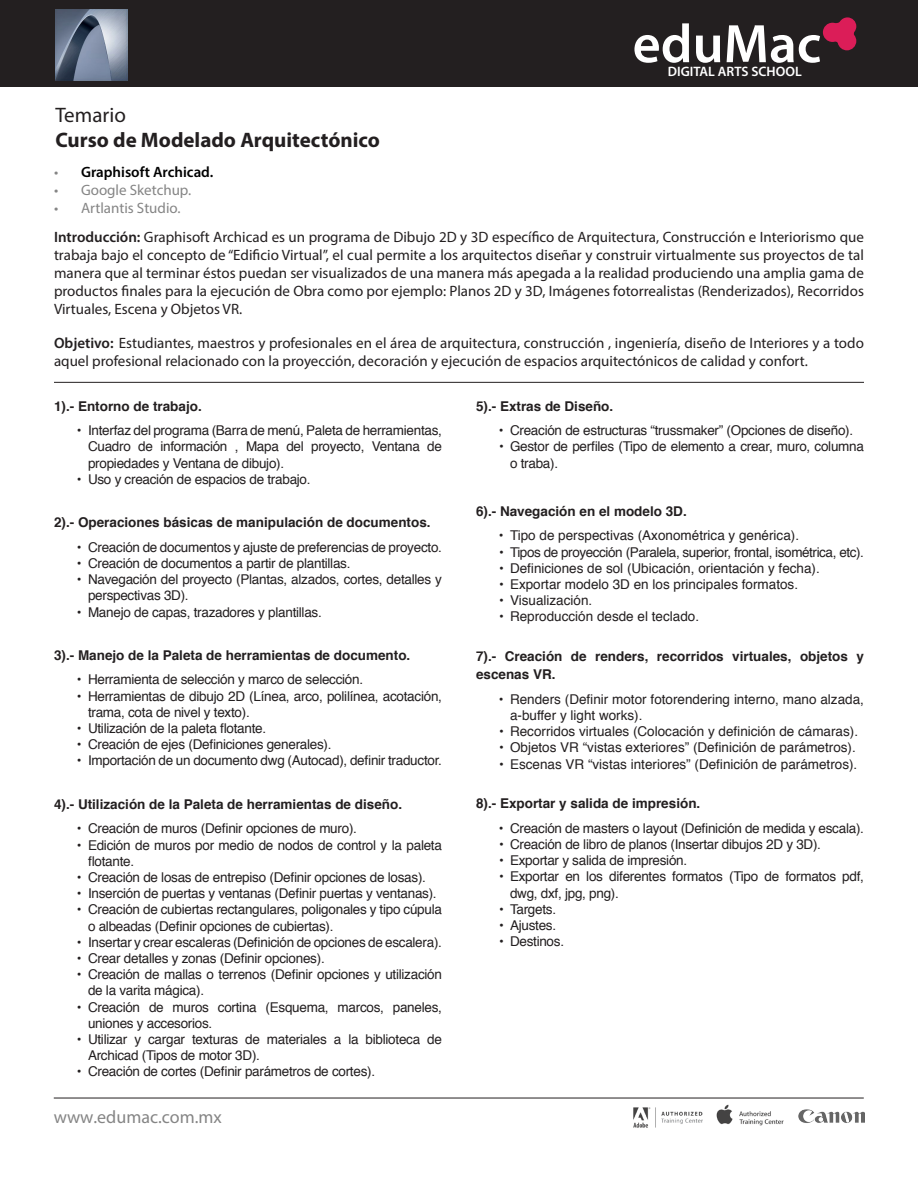
<style>
.page{position:relative;width:918px;height:1188px;background:#fff}
.page>*{position:absolute;margin:0;border:0;box-sizing:border-box;transform-origin:0 0}
.t1{font:700 21px "Myriad Pro";color:#231f20}
.t2{font:21px "Myriad Pro";color:#231f20}
.t3{font:18px "Myriad Pro";color:#858585}
.Intro_y_Objetivo{font:15px/18px "Myriad Pro";color:#231f20;text-align:justify}
.t4{font:15px "Myriad Pro";color:#858585}
.t5{font:600 15px "Myriad Pro";color:#000}
.t6{font:600 13.65px "Myriad Pro";color:#fff}
.t7{font:13.5px/16.2px "Helvetica";letter-spacing:-.02em;color:#231f20}
.t8{font:13.5px/16.2px "Helvetica";color:#231f20}
.Temario_-_Puntos{font:700 13.5px/18px "Helvetica";color:#231f20}
.s1{font-weight:400;color:#858585}
.s2{font-weight:600}
</style>
<div class="page">
<div style="left:0;top:0;width:918px;height:87px;background:#231f20"></div>
<svg style="left:634px;top:23px;width:55px;height:40px"></svg>
<svg style="left:696px;top:36px;width:24px;height:27px"></svg>
<svg style="left:727px;top:17px;width:129px;height:46px"></svg>
<img style="left:633px;top:1107px;width:70px;height:21px">
<img style="left:710px;top:1097px;width:80px;height:29px">
<img style="left:798px;top:1097px;width:66px;height:26px">
<hr style="left:54px;top:1098px;width:810px;height:1px;background:#231f20">
<hr style="left:54px;top:382px;width:810px;height:1px;background:#231f20">
<img style="left:55px;top:9px;width:73px;height:72px">
<p class="t6" style="left:668px;top:63px;width:136px">DIGITAL ARTS SCHOOL</p>
<p class="t2" style="left:55px;top:102px;width:72px">Temario</p>
<p class="t1" style="left:55px;top:126px;width:326px">Curso de Modelado Arquitectónico</p>
<p class="t5" style="left:54px;top:163px;width:161px"><span class="s1">•</span> Graphisoft Archicad.</p>
<p class="t4" style="left:54px;top:181px;width:139px">• Google Sketchup.</p>
<p class="t4" style="left:54px;top:199px;width:128px">• Artlantis Studio.</p>
<p class="Intro_y_Objetivo" style="left:54px;top:228px;width:811px"><span class="s2">Introducción:</span> Graphisoft Archicad es un programa de Dibujo 2D y 3D específico de Arquitectura, Construcción e Interiorismo que trabaja bajo el concepto de “Edificio Virtual”, el cual permite a los arquitectos diseñar y construir virtualmente sus proyectos de tal manera que al terminar éstos puedan ser visualizados de una manera más apegada a la realidad produciendo una amplia gama de productos finales para la ejecución de Obra como por ejemplo: Planos 2D y 3D, Imágenes fotorrealistas (Renderizados), Recorridos Virtuales, Escena y Objetos VR.</p>
<p class="Intro_y_Objetivo" style="left:54px;top:334px;width:811px"><span class="s2">Objetivo:</span> Estudiantes, maestros y profesionales en el área de arquitectura, construcción , ingeniería, diseño de Interiores y a todo aquel profesional relacionado con la proyección, decoración y ejecución de espacios arquitectónicos de calidad y confort.</p>
<p class="Temario_-_Puntos" style="left:54px;top:397px;width:149px">1).- Entorno de trabajo.</p>
<p class="t7" style="left:88px;top:423px;width:355px;text-align:justify;text-indent:-11px">• Interfaz del programa (Barra de menú, Paleta de herramientas, Cuadro de información , Mapa del proyecto, Ventana de propiedades y Ventana de dibujo).</p>
<p class="t7" style="left:77px;top:471px;width:235px">• Uso y creación de espacios de trabajo.</p>
<p class="Temario_-_Puntos" style="left:54px;top:514px;width:378px">2).- Operaciones básicas de manipulación de documentos.</p>
<p class="t7" style="left:77px;top:539px;width:367px">• Creación de documentos y ajuste de preferencias de proyecto.</p>
<p class="t7" style="left:77px;top:556px;width:275px">• Creación de documentos a partir de plantillas.</p>
<p class="t7" style="left:88px;top:572px;width:355px;text-indent:-11px">• Navegación del proyecto (Plantas, alzados, cortes, detalles y perspectivas 3D).</p>
<p class="t7" style="left:77px;top:604px;width:246px">• Manejo de capas, trazadores y plantillas.</p>
<p class="Temario_-_Puntos" style="left:54px;top:646px;width:358px">3).- Manejo de la Paleta de herramientas de documento.</p>
<p class="t7" style="left:77px;top:672px;width:288px">• Herramienta de selección y marco de selección.</p>
<p class="t7" style="left:88px;top:688px;width:355px;text-indent:-11px">• Herramientas de dibujo 2D (Línea, arco, polilínea, acotación, trama, cota de nivel y texto).</p>
<p class="t7" style="left:77px;top:721px;width:191px">• Utilización de la paleta flotante.</p>
<p class="t7" style="left:77px;top:737px;width:256px">• Creación de ejes (Definiciones generales).</p>
<p class="t7" style="left:77px;top:753px;width:366px">• Importación de un documento dwg (Autocad), definir traductor.</p>
<p class="Temario_-_Puntos" style="left:54px;top:795px;width:350px">4).- Utilización de la Paleta de herramientas de diseño.</p>
<p class="t7" style="left:77px;top:821px;width:281px">• Creación de muros (Definir opciones de muro).</p>
<p class="t7" style="left:88px;top:837px;width:355px;text-indent:-11px">• Edición de muros por medio de nodos de control y la paleta flotante.</p>
<p class="t7" style="left:77px;top:870px;width:351px">• Creación de losas de entrepiso (Definir opciones de losas).</p>
<p class="t7" style="left:77px;top:886px;width:361px">• Inserción de puertas y ventanas (Definir puertas y ventanas).</p>
<p class="t7" style="left:88px;top:902px;width:355px;text-indent:-11px">• Creación de cubiertas rectangulares, poligonales y tipo cúpula o albeadas (Definir opciones de cubiertas).</p>
<p class="t7" style="left:77px;top:934px;width:367px">• Insertar y crear escaleras (Definición de opciones de escalera).</p>
<p class="t7" style="left:77px;top:951px;width:249px">• Crear detalles y zonas (Definir opciones).</p>
<p class="t7" style="left:88px;top:967px;width:355px;text-indent:-11px">• Creación de mallas o terrenos (Definir opciones y utilización de la varita mágica).</p>
<p class="t7" style="left:88px;top:999px;width:355px;text-indent:-11px">• Creación de muros cortina (Esquema, marcos, paneles, uniones y accesorios.</p>
<p class="t7" style="left:88px;top:1032px;width:355px;text-indent:-11px">• Utilizar y cargar texturas de materiales a la biblioteca de<br>Archicad (Tipos de motor 3D).</p>
<p class="t7" style="left:77px;top:1064px;width:300px">• Creación de cortes (Definir parámetros de cortes).</p>
<p class="Temario_-_Puntos" style="left:476px;top:397px;width:139px">5).- Extras de Diseño.</p>
<p class="t7" style="left:499px;top:423px;width:356px">• Creación de estructuras “trussmaker” (Opciones de diseño).</p>
<p class="t7" style="left:510px;top:439px;width:355px;text-indent:-11px">• Gestor de perfiles (Tipo de elemento a crear, muro, columna o traba).</p>
<p class="Temario_-_Puntos" style="left:476px;top:502px;width:212px">6).- Navegación en el modelo 3D.</p>
<p class="t8" style="left:499px;top:528px;width:302px">• Tipo de perspectivas (Axonométrica y genérica).</p>
<p class="t7" style="left:499px;top:544px;width:366px">• Tipos de proyección (Paralela, superior, frontal, isométrica, etc).</p>
<p class="t8" style="left:499px;top:560px;width:322px">• Definiciones de sol (Ubicación, orientación y fecha).</p>
<p class="t8" style="left:499px;top:577px;width:301px">• Exportar modelo 3D en los principales formatos.</p>
<p class="t8" style="left:499px;top:593px;width:95px">• Visualización.</p>
<p class="t8" style="left:499px;top:609px;width:202px">• Reproducción desde el teclado.</p>
<p class="Temario_-_Puntos" style="left:476px;top:648px;width:389px">7).- Creación de renders, recorridos virtuales, objetos y escenas VR.</p>
<p class="t8" style="left:510px;top:691px;width:355px;text-indent:-11px">• Renders (Definir motor fotorendering interno, mano alzada, a-buffer y light works).</p>
<p class="t8" style="left:499px;top:724px;width:361px">• Recorridos virtuales (Colocación y definición de cámaras).</p>
<p class="t8" style="left:499px;top:740px;width:358px">• Objetos VR “vistas exteriores” (Definición de parámetros).</p>
<p class="t8" style="left:499px;top:756px;width:360px">• Escenas VR “vistas interiores” (Definición de parámetros).</p>
<p class="Temario_-_Puntos" style="left:476px;top:795px;width:226px">8).- Exportar y salida de impresión.</p>
<p class="t7" style="left:499px;top:820px;width:366px">• Creación de masters o layout (Definición de medida y escala).</p>
<p class="t7" style="left:499px;top:837px;width:324px">• Creación de libro de planos (Insertar dibujos 2D y 3D).</p>
<p class="t7" style="left:499px;top:853px;width:190px">• Exportar y salida de impresión.</p>
<p class="t7" style="left:510px;top:869px;width:355px;text-indent:-11px">• Exportar en los diferentes formatos (Tipo de formatos pdf, dwg, dxf, jpg, png).</p>
<p class="t7" style="left:499px;top:901px;width:59px">• Targets.</p>
<p class="t7" style="left:499px;top:918px;width:59px">• Ajustes.</p>
<p class="t7" style="left:499px;top:934px;width:67px">• Destinos.</p>
<h2 class="t3" style="left:54px;top:1106px;width:170px">www.edumac.com.mx</h2>
</div>
